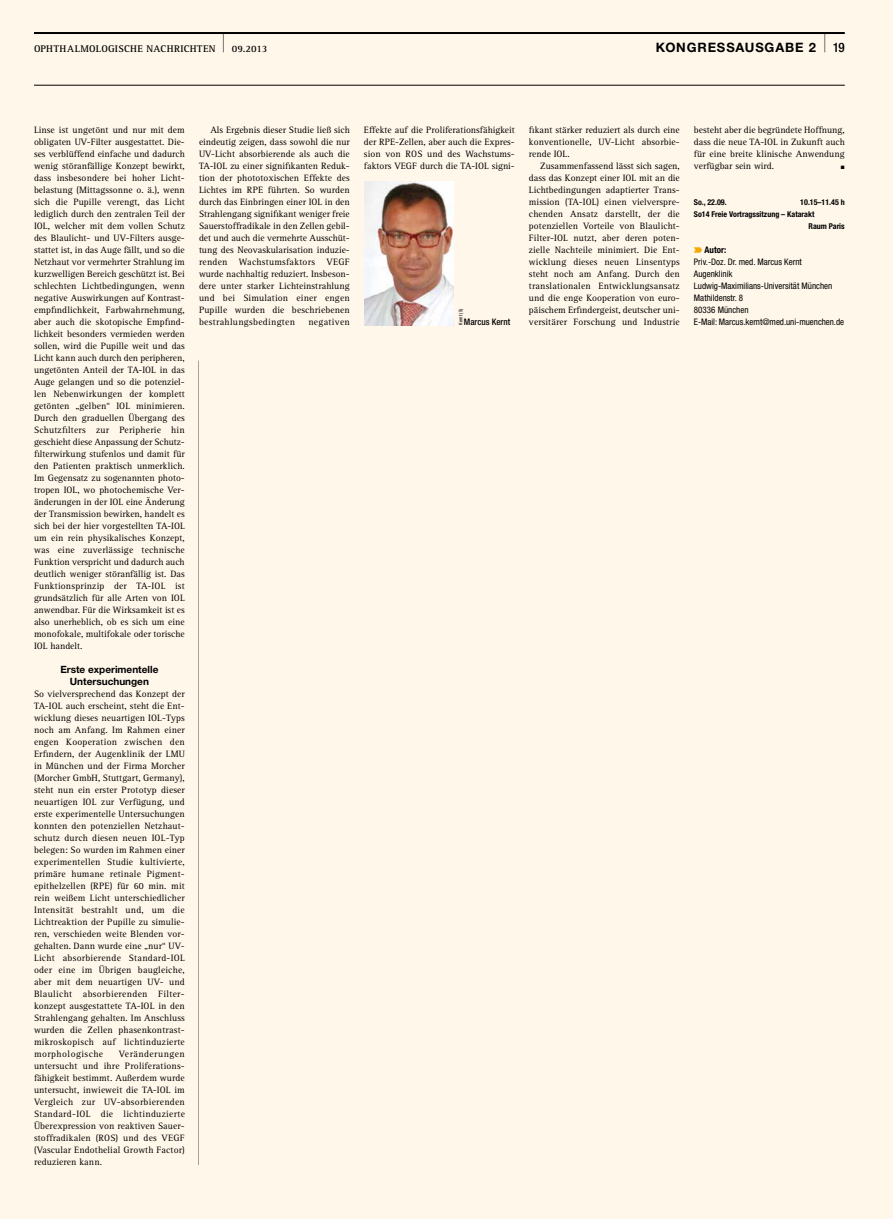
<style>
.page{position:relative;width:893px;height:1219px;background:#fff7ea}
.page>*{position:absolute;margin:0;border:0;box-sizing:border-box;transform-origin:0 0}
.t1{font:200 condensed 25px "Helvetica Neue LT Std";color:#000}
.t2{font:700 13px "Helvetica Neue LT Std";letter-spacing:.065em;color:#000}
.t3{font:500 condensed 13px "Helvetica Neue LT Std";color:#000}
.t4{font:700 10px "Rotis Serif Std";letter-spacing:.035em;color:#000}
.t5{font:700 10px/12px "Helvetica Neue LT Std";color:#000;text-align:center}
.t6{font:9.5px/12px "Rotis Serif Std";letter-spacing:.01em;color:#000;text-align:justify}
.t7{font:9.5px "Rotis Serif Std";letter-spacing:.03em;color:#000}
.t8{font:condensed 9px/12px "Helvetica Neue LT Std";color:#000}
.t9{font:500 condensed 9px "Helvetica Neue LT Std";color:#000}
.t10{font:700 condensed 9px "Helvetica Neue LT Std";color:#000}
.t11{font:700 condensed 8px "Helvetica Neue LT Std";color:#000}
.t12{font:condensed 5px "Helvetica Neue LT Std";letter-spacing:.02em;color:#000}
</style>
<div class="page">
<hr style="left:34px;top:85px;width:811px;height:1px;background:#000">
<hr style="left:34px;top:32px;width:811px;height:2px;background:#000">
<img style="left:364px;top:181px;width:90px;height:144px">
<p class="t4" style="left:34px;top:42px;width:183px">OPHTHALMOLOGISCHE NACHRICHTEN</p>
<h1 class="t1" style="left:221px;top:29px;width:7px">|</h1>
<p class="t4" style="left:232px;top:42px;width:37px">09.2013</p>
<h2 class="t2" style="left:656px;top:39px;width:162px">kongressausgabe 2</h2>
<h1 class="t1" style="left:822px;top:29px;width:7px">|</h1>
<h2 class="t3" style="left:833px;top:39px;width:13px">19</h2>
<p class="t6" style="left:34px;top:124px;width:152px">Linse ist ungetönt und nur mit dem obligaten UV-Filter ausgestattet. Die&shy;ses verblüffend einfache und dadurch wenig störanfällige Konzept bewirkt, dass insbesondere bei hoher Licht&shy;belastung (Mittagssonne o. ä.), wenn sich die Pupille verengt, das Licht lediglich durch den zentralen Teil der IOL, welcher mit dem vollen Schutz des Blaulicht- und UV-Filters ausge&shy;stattet ist, in das Auge fällt, und so die Netzhaut vor vermehrter Strahlung im kurzwelligen Bereich geschützt ist. Bei schlechten Lichtbedingungen, wenn negative Auswirkungen auf Kontrast&shy;empfindlichkeit, Farbwahrnehmung, aber auch die skotopische Empfind&shy;lichkeit besonders vermieden werden sollen, wird die Pupille weit und das Licht kann auch durch den peripheren, ungetönten Anteil der TA-IOL in das Auge gelangen und so die potenziel&shy;len Nebenwirkungen der komplett getönten „gelben“ IOL minimieren.<br>Durch den graduellen Übergang des Schutzfilters zur Peripherie hin geschieht diese Anpassung der Schutz&shy;filterwirkung stufenlos und damit für den Patienten praktisch unmerklich.<br>Im Gegensatz zu sogenannten photo&shy;tropen IOL, wo photochemische Ver&shy;änderungen in der IOL eine Änderung der Transmission bewirken, handelt es sich bei der hier vorgestellten TA-IOL um ein rein physikalisches Konzept, was eine zuverlässige technische Funktion verspricht und dadurch auch deutlich weniger störanfällig ist. Das Funktionsprinzip der TA-IOL ist grundsätzlich für alle Arten von IOL anwendbar. Für die Wirksamkeit ist es also unerheblich, ob es sich um eine monofokale, multifokale oder torische IOL handelt.</p>
<p class="t5" style="left:60px;top:663px;width:100px">Erste experimentelle<br>Untersuchungen</p>
<p class="t6" style="left:34px;top:688px;width:152px;text-align:left">So vielversprechend das Konzept der TA-IOL auch erscheint, steht die Ent&shy;wicklung dieses neuartigen IOL-Typs noch am Anfang. Im Rahmen einer engen Kooperation zwischen den Erfindern, der Augenklinik der LMU in München und der Firma Morcher (Morcher GmbH, Stuttgart, Germany), steht nun ein erster Prototyp dieser neuartigen IOL zur Verfügung, und erste experimentelle Untersuchungen konnten den potenziellen Netzhaut&shy;schutz durch diesen neuen IOL-Typ belegen: So wurden im Rahmen einer experimentellen Studie kultivierte, primäre humane retinale Pigment&shy;epithelzellen (RPE) für 60 min. mit rein weißem Licht unterschiedlicher Intensität bestrahlt und, um die Lichtreaktion der Pupille zu simulie&shy;ren, verschieden weite Blenden vor&shy;gehalten. Dann wurde eine „nur“ UV-Licht absorbierende Standard-IOL oder eine im Übrigen baugleiche, aber mit dem neuartigen UV- und Blaulicht absorbierenden Filter&shy;konzept ausgestattete TA-IOL in den Strahlengang gehalten. Im Anschluss wurden die Zellen phasenkontrast&shy;mikroskopisch auf lichtinduzierte morphologische</p>
<p class="t6" style="left:34px;top:1048px;width:152px;text-indent:85px">Veränderungen untersucht und ihre Proliferations&shy;fähigkeit bestimmt. Außerdem wurde untersucht, inwieweit die TA-IOL im Vergleich zur UV-absorbierenden Standard-IOL die lichtinduzierte Überexpression von reaktiven Sauer&shy;stoffradikalen (ROS) und des VEGF (Vascular Endothelial Growth Factor) reduzieren kann.</p>
<p class="t6" style="left:199px;top:124px;width:152px;text-indent:11px">Als Ergebnis dieser Studie ließ sich eindeutig zeigen, dass sowohl die nur UV-Licht absorbierende als auch die TA-IOL zu einer signifikanten Reduk&shy;tion der phototoxischen Effekte des Lichtes im RPE führten. So wurden durch das Einbringen einer IOL in den Strahlengang signifikant weniger freie Sauerstoffradikale in den Zellen gebil&shy;det und auch die vermehrte Ausschüt&shy;tung des Neovaskularisation induzie&shy;renden Wachstumsfaktors VEGF wurde nachhaltig reduziert. Insbeson&shy;dere unter starker Lichteinstrahlung und bei Simulation einer engen Pupille wurden die beschriebenen bestrahlungsbedingten</p>
<p class="t7" style="left:308px;top:316px;width:43px">negativen</p>
<p class="t6" style="left:694px;top:124px;width:152px">besteht aber die begründete Hoffnung, dass die neue TA-IOL in Zukunft auch für eine breite klinische Anwendung verfügbar sein wird.</p>
<p class="t11" style="left:694px;top:197px;width:34px">So., 22.09.</p>
<p class="t11" style="left:800px;top:197px;width:46px">10.15–11.45 h</p>
<p class="t11" style="left:694px;top:209px;width:122px">So14 Freie Vortragssitzung – Katarakt</p>
<p class="t11" style="left:808px;top:221px;width:38px">Raum Paris</p>
<p class="t10" style="left:705px;top:244px;width:23px">Autor:</p>
<p class="t8" style="left:694px;top:256px;width:140px">Priv.-Doz. Dr. med. Marcus Kernt<br>Augenklinik<br>Ludwig-Maximilians-Universität München<br>Mathildenstr. 8<br>80336 München</p>
<p class="t6" style="left:364px;top:124px;width:152px">Effekte auf die Proliferationsfähigkeit der RPE-Zellen, aber auch die Expres&shy;sion von ROS und des Wachstums&shy;faktors VEGF durch die TA-IOL signi-</p>
<p class="t6" style="left:529px;top:124px;width:152px">fikant stärker reduziert als durch eine konventionelle, UV-Licht absorbie&shy;rende IOL.</p>
<p class="t6" style="left:529px;top:160px;width:152px;text-indent:11px">Zusammenfassend lässt sich sagen, dass das Konzept einer IOL mit an die Lichtbedingungen adaptierter Trans&shy;mission (TA-IOL) einen vielverspre&shy;chenden Ansatz darstellt, der die potenziellen Vorteile von Blaulicht-Filter-IOL nutzt, aber deren poten&shy;zielle Nachteile minimiert. Die Ent&shy;wicklung dieses neuen Linsentyps steht noch am Anfang. Durch den translationalen Entwicklungsansatz und die enge Kooperation von euro&shy;päischem Erfindergeist, deutscher uni&shy;versitärer Forschung und Industrie</p>
<p class="t12" style="left:458px;top:325px;width:18px;rotate:-90deg">Kernt (5)</p>
<p class="t9" style="left:464px;top:316px;width:48px">Marcus Kernt</p>
<p class="t8" style="left:694px;top:316px;width:152px">E-Mail: Marcus.kernt@med.uni-muenchen.de</p>
</div>
